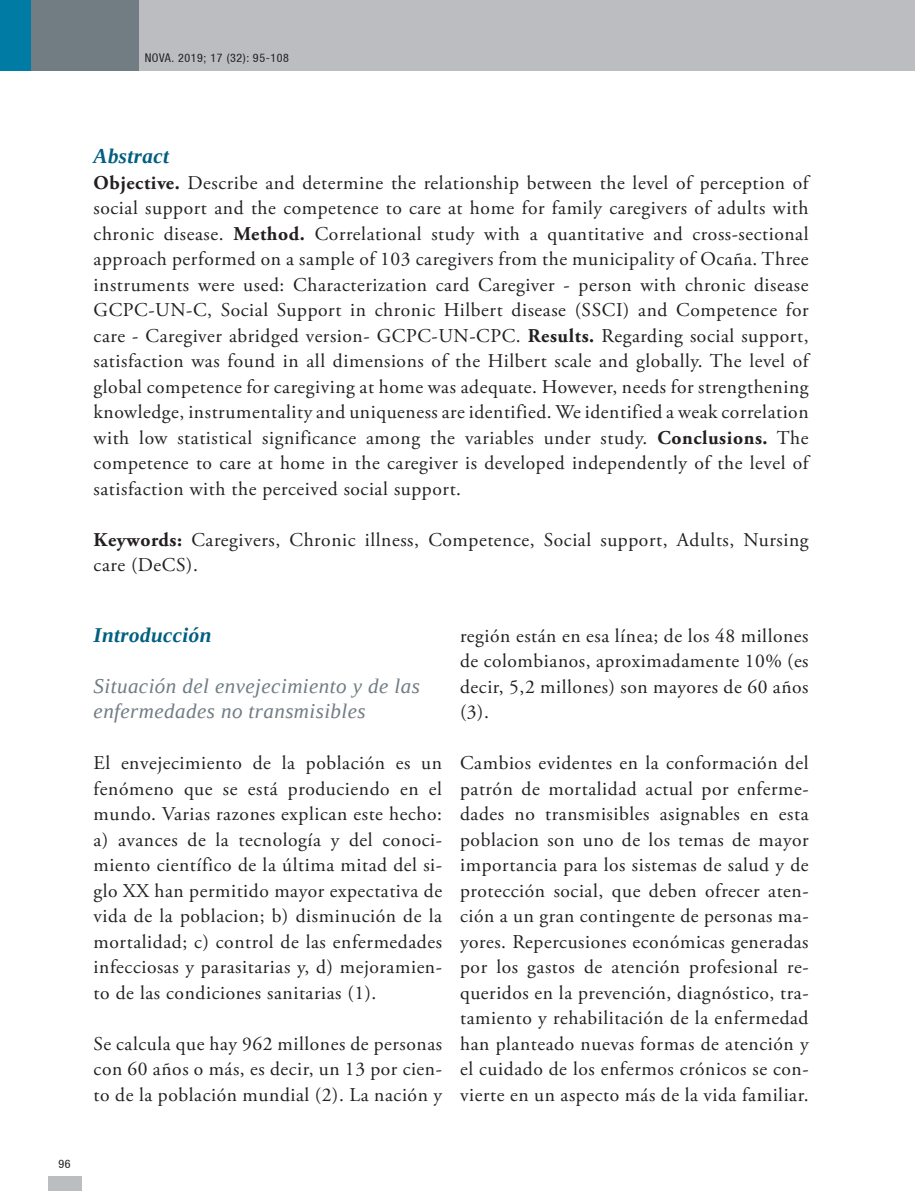
<style>
.page{position:relative;width:915px;height:1191px;background:#fff}
.page>*{position:absolute;margin:0;border:0;box-sizing:border-box;transform-origin:0 0}
.t1{font:italic 21px/25.5px "Liberation Serif";letter-spacing:.02em;color:#717d83}
.t2{font:italic 700 21px "Liberation Serif";letter-spacing:.02em;color:#005f80}
.t3{font:19.5px/25.5px "Adobe Garamond Pro";letter-spacing:.03em;color:#231f20;text-align:justify}
.t4{font:condensed 12px "Helvetica 57";letter-spacing:.05em;color:#231f20}
.s1{font-weight:700}
</style>
<div class="page">
<div style="left:48px;top:1175px;width:33px;height:16px;background:#bcbdc0"></div>
<div style="left:0;top:0;width:914px;height:71px;background:#bcbdc0"></div>
<div style="left:0;top:0;width:138px;height:71px;background:#717d83"></div>
<div style="left:0;top:0;width:31px;height:71px;background:#007ca4"></div>
<p class="t4" style="left:145px;top:51px;width:146px">NOVA. 2019; 17 (32): 95-108</p>
<p class="t4" style="left:59px;top:1156px;width:14px">96</p>
<p class="t2" style="left:94px;top:142px;width:77px">Abstract</p>
<p class="t3" style="left:94px;top:170px;width:716px"><span class="s1">Objective.</span> Describe and determine the relationship between the level of perception of social support and the competence to care at home for family caregivers of adults with chronic disease. <span class="s1">Method.</span> Correlational study with a quantitative and cross-sectional approach performed on a sample of 103 caregivers from the municipality of Ocaña. Three instruments were used: Characterization card Caregiver - person with chronic disease GCPC-UN-C, Social Support in chronic Hilbert disease (SSCI) and Competence for care - Caregiver abridged version- GCPC-UN-CPC. <span class="s1">Results.</span> Regarding social support, satisfaction was found in all dimensions of the Hilbert scale and globally. The level of global competence for caregiving at home was adequate. However, needs for strengthening knowledge, instrumentality and uniqueness are identified. We identified a weak correlation with low statistical significance among the variables under study. <span class="s1">Conclusions.</span> The competence to care at home in the caregiver is developed independently of the level of satisfaction with the perceived social support.</p>
<p class="t3" style="left:94px;top:527px;width:716px"><span class="s1">Keywords:</span> Caregivers, Chronic illness, Competence, Social support, Adults, Nursing care (DeCS).</p>
<p class="t2" style="left:94px;top:621px;width:119px">Introducción</p>
<p class="t1" style="left:94px;top:673px;width:327px">Situación del envejecimiento y de las enfermedades no transmisibles</p>
<p class="t3" style="left:94px;top:751px;width:350px">El envejecimiento de la población es un fenómeno que se está produciendo en el mundo. Varias razones explican este hecho: a) avances de la tecnología y del conoci&shy;miento científico de la última mitad del si&shy;glo XX han permitido mayor expectativa de vida de la poblacion; b) disminución de la mortalidad; c) control de las enfermedades infecciosas y parasitarias y, d) mejoramien&shy;to de las condiciones sanitarias (1).</p>
<p class="t3" style="left:94px;top:1031px;width:350px">Se calcula que hay 962 millones de personas con 60 años o más, es decir, un 13 por cien&shy;to de la población mundial (2). La nación y</p>
<p class="t3" style="left:460px;top:623px;width:350px">región están en esa línea; de los 48 millones de colombianos, aproximadamente 10% (es decir, 5,2 millones) son mayores de 60 años (3).</p>
<p class="t3" style="left:460px;top:751px;width:350px">Cambios evidentes en la conformación del patrón de mortalidad actual por enferme&shy;dades no transmisibles asignables en esta poblacion son uno de los temas de mayor importancia para los sistemas de salud y de protección social, que deben ofrecer aten&shy;ción a un gran contingente de personas ma&shy;yores. Repercusiones económicas generadas por los gastos de atención profesional re&shy;queridos en la prevención, diagnóstico, tra&shy;tamiento y rehabilitación de la enfermedad han planteado nuevas formas de atención y el cuidado de los enfermos crónicos se con&shy;vierte en un aspecto más de la vida familiar.</p>
</div>
